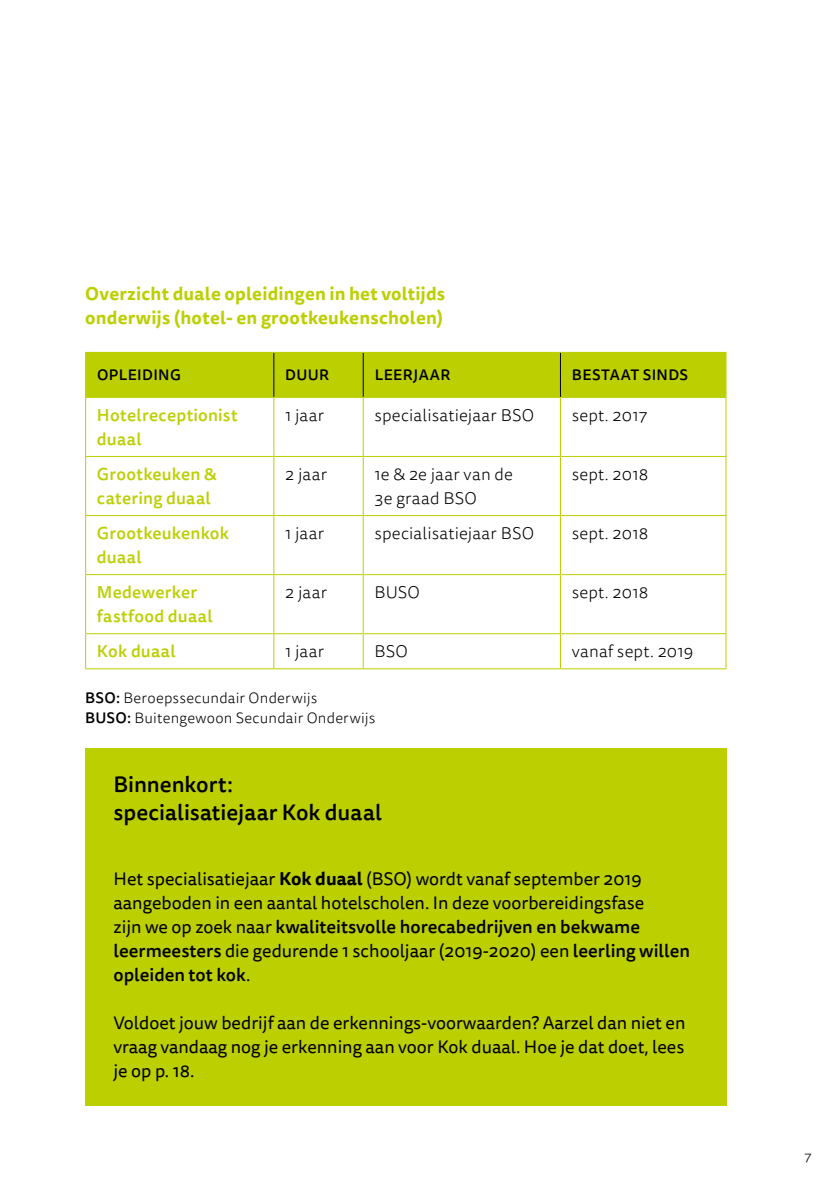
<style>
.page{position:relative;width:840px;height:1191px;background:#fff}
.page>*{position:absolute;margin:0;border:0;box-sizing:border-box;transform-origin:0 0}
.t1{font:500 22px/28px "Tisa Sans OT";color:#000}
.t2{font:18px/24px "Tisa Sans OT";color:#000}
.t3{font:700 18px/24px "Tisa Sans OT";letter-spacing:.01em;color:#bccf00}
.t4{font:300 17px/24px "Tisa Sans OT";letter-spacing:.015em;color:#000}
.t5{font:500 17px/24px "Tisa Sans OT";letter-spacing:.015em;color:#bccf00}
.t6{font:300 15px/20px "Tisa Sans OT";letter-spacing:.015em;color:#000}
.t7{font:500 15px "Tisa Sans OT";letter-spacing:.025em;color:#000}
.t8{font:300 14px "Tisa Sans OT";color:#000}
.s1{font-weight:500}
.s2{font-weight:700}
</style>
<div class="page">
<div style="left:85px;top:747px;width:641px;height:358px;background:#bccf00"></div>
<div style="left:86px;top:353px;width:639px;height:44px;background:#bccf00"></div>
<hr style="left:85px;top:398px;width:1px;height:58px;background:#bccf00">
<hr style="left:273px;top:398px;width:1px;height:58px;background:#bccf00">
<hr style="left:362px;top:398px;width:1px;height:58px;background:#bccf00">
<hr style="left:559px;top:398px;width:1px;height:58px;background:#bccf00">
<hr style="left:725px;top:398px;width:1px;height:58px;background:#bccf00">
<hr style="left:85px;top:456px;width:189px;height:1px;background:#bccf00">
<hr style="left:85px;top:457px;width:1px;height:58px;background:#bccf00">
<hr style="left:274px;top:456px;width:89px;height:1px;background:#bccf00">
<hr style="left:273px;top:457px;width:1px;height:58px;background:#bccf00">
<hr style="left:363px;top:456px;width:197px;height:1px;background:#bccf00">
<hr style="left:362px;top:457px;width:1px;height:58px;background:#bccf00">
<hr style="left:560px;top:456px;width:166px;height:1px;background:#bccf00">
<hr style="left:559px;top:457px;width:1px;height:58px;background:#bccf00">
<hr style="left:725px;top:457px;width:1px;height:58px;background:#bccf00">
<hr style="left:85px;top:515px;width:189px;height:1px;background:#bccf00">
<hr style="left:85px;top:516px;width:1px;height:58px;background:#bccf00">
<hr style="left:274px;top:515px;width:89px;height:1px;background:#bccf00">
<hr style="left:273px;top:516px;width:1px;height:58px;background:#bccf00">
<hr style="left:363px;top:515px;width:197px;height:1px;background:#bccf00">
<hr style="left:362px;top:516px;width:1px;height:58px;background:#bccf00">
<hr style="left:560px;top:515px;width:166px;height:1px;background:#bccf00">
<hr style="left:559px;top:516px;width:1px;height:58px;background:#bccf00">
<hr style="left:725px;top:516px;width:1px;height:58px;background:#bccf00">
<hr style="left:85px;top:574px;width:189px;height:1px;background:#bccf00">
<hr style="left:85px;top:575px;width:1px;height:58px;background:#bccf00">
<hr style="left:274px;top:574px;width:89px;height:1px;background:#bccf00">
<hr style="left:273px;top:575px;width:1px;height:58px;background:#bccf00">
<hr style="left:363px;top:574px;width:197px;height:1px;background:#bccf00">
<hr style="left:362px;top:575px;width:1px;height:58px;background:#bccf00">
<hr style="left:560px;top:574px;width:166px;height:1px;background:#bccf00">
<hr style="left:559px;top:575px;width:1px;height:58px;background:#bccf00">
<hr style="left:725px;top:575px;width:1px;height:58px;background:#bccf00">
<hr style="left:85px;top:633px;width:189px;height:1px;background:#bccf00">
<hr style="left:85px;top:634px;width:1px;height:34px;background:#bccf00">
<hr style="left:274px;top:633px;width:89px;height:1px;background:#bccf00">
<hr style="left:273px;top:634px;width:1px;height:34px;background:#bccf00">
<hr style="left:363px;top:633px;width:197px;height:1px;background:#bccf00">
<hr style="left:362px;top:634px;width:1px;height:34px;background:#bccf00">
<hr style="left:560px;top:633px;width:166px;height:1px;background:#bccf00">
<hr style="left:559px;top:634px;width:1px;height:34px;background:#bccf00">
<hr style="left:725px;top:634px;width:1px;height:34px;background:#bccf00">
<hr style="left:85px;top:668px;width:189px;height:1px;background:#bccf00">
<hr style="left:274px;top:668px;width:89px;height:1px;background:#bccf00">
<hr style="left:363px;top:668px;width:197px;height:1px;background:#bccf00">
<hr style="left:560px;top:668px;width:166px;height:1px;background:#bccf00">
<hr style="left:85px;top:352px;width:189px;height:1px;background:#bccf00">
<hr style="left:85px;top:353px;width:1px;height:44px;background:#bccf00">
<hr style="left:274px;top:352px;width:89px;height:1px;background:#bccf00">
<hr style="left:363px;top:352px;width:197px;height:1px;background:#bccf00">
<hr style="left:560px;top:352px;width:166px;height:1px;background:#bccf00">
<hr style="left:85px;top:397px;width:189px;height:1px;background:#bccf00">
<hr style="left:274px;top:397px;width:89px;height:1px;background:#bccf00">
<hr style="left:363px;top:397px;width:197px;height:1px;background:#bccf00">
<hr style="left:560px;top:397px;width:166px;height:1px;background:#bccf00">
<hr style="left:273px;top:353px;width:1px;height:44px;background:#000">
<hr style="left:362px;top:353px;width:1px;height:44px;background:#000">
<hr style="left:559px;top:353px;width:1px;height:44px;background:#000">
<hr style="left:725px;top:353px;width:1px;height:44px;background:#bccf00">
<p class="t3" style="left:85px;top:282px;width:361px">Overzicht duale opleidingen in het voltijds onderwijs (hotel- en grootkeukenscholen)</p>
<p class="t7" style="left:97px;top:366px;width:85px">OPLEIDING</p>
<p class="t7" style="left:285px;top:366px;width:45px">DUUR</p>
<p class="t7" style="left:374px;top:366px;width:77px">LEERJAAR</p>
<p class="t7" style="left:571px;top:366px;width:118px">BESTAAT SINDS</p>
<p class="t5" style="left:97px;top:404px;width:142px">Hotelreceptionist duaal</p>
<p class="t4" style="left:285px;top:404px;width:41px">1 jaar</p>
<p class="t4" style="left:374px;top:404px;width:161px">specialisatiejaar BSO</p>
<p class="t4" style="left:571px;top:404px;width:77px">sept. 2017</p>
<p class="t5" style="left:97px;top:463px;width:121px">Grootkeuken &amp; catering duaal</p>
<p class="t4" style="left:285px;top:463px;width:43px">2 jaar</p>
<p class="t4" style="left:374px;top:463px;width:140px">1e &amp; 2e jaar van de<br>3e graad BSO</p>
<p class="t4" style="left:571px;top:463px;width:78px">sept. 2018</p>
<p class="t5" style="left:97px;top:522px;width:133px">Grootkeukenkok duaal</p>
<p class="t4" style="left:285px;top:522px;width:41px">1 jaar</p>
<p class="t4" style="left:374px;top:522px;width:161px">specialisatiejaar BSO</p>
<p class="t4" style="left:571px;top:522px;width:78px">sept. 2018</p>
<p class="t5" style="left:97px;top:581px;width:117px">Medewerker fastfood duaal</p>
<p class="t4" style="left:285px;top:581px;width:43px">2 jaar</p>
<p class="t4" style="left:374px;top:581px;width:47px">BUSO</p>
<p class="t4" style="left:571px;top:581px;width:78px">sept. 2018</p>
<p class="t5" style="left:97px;top:640px;width:80px">Kok duaal</p>
<p class="t4" style="left:285px;top:640px;width:41px">1 jaar</p>
<p class="t4" style="left:374px;top:640px;width:35px">BSO</p>
<p class="t4" style="left:571px;top:640px;width:123px">vanaf sept. 2019</p>
<p class="t6" style="left:85px;top:688px;width:291px"><span class="s1">BSO:</span> Beroepssecundair Onderwijs<br><span class="s1">BUSO:</span> Buitengewoon Secundair Onderwijs</p>
<p class="t1" style="left:113px;top:771px;width:270px">Binnenkort: specialisatiejaar Kok duaal</p>
<p class="t2" style="left:113px;top:868px;width:577px">Het specialisatiejaar <span class="s2">Kok duaal</span> (BSO) wordt vanaf september 2019 aangeboden in een aantal hotelscholen. In deze voorbereidingsfase<br>zijn we op zoek naar <span class="s1">kwaliteitsvolle horecabedrijven en bekwame leermeesters</span> die gedurende 1 schooljaar (2019-2020) een <span class="s1">leerling willen opleiden tot kok</span>.</p>
<p class="t2" style="left:113px;top:1012px;width:573px;text-align:justify">Voldoet jouw bedrijf aan de erkennings-voorwaarden? Aarzel dan niet en vraag vandaag nog je erkenning aan voor Kok duaal. Hoe je dat doet, lees je op p. 18.</p>
<p class="t8" style="left:804px;top:1147px;width:9px">7</p>
</div>
